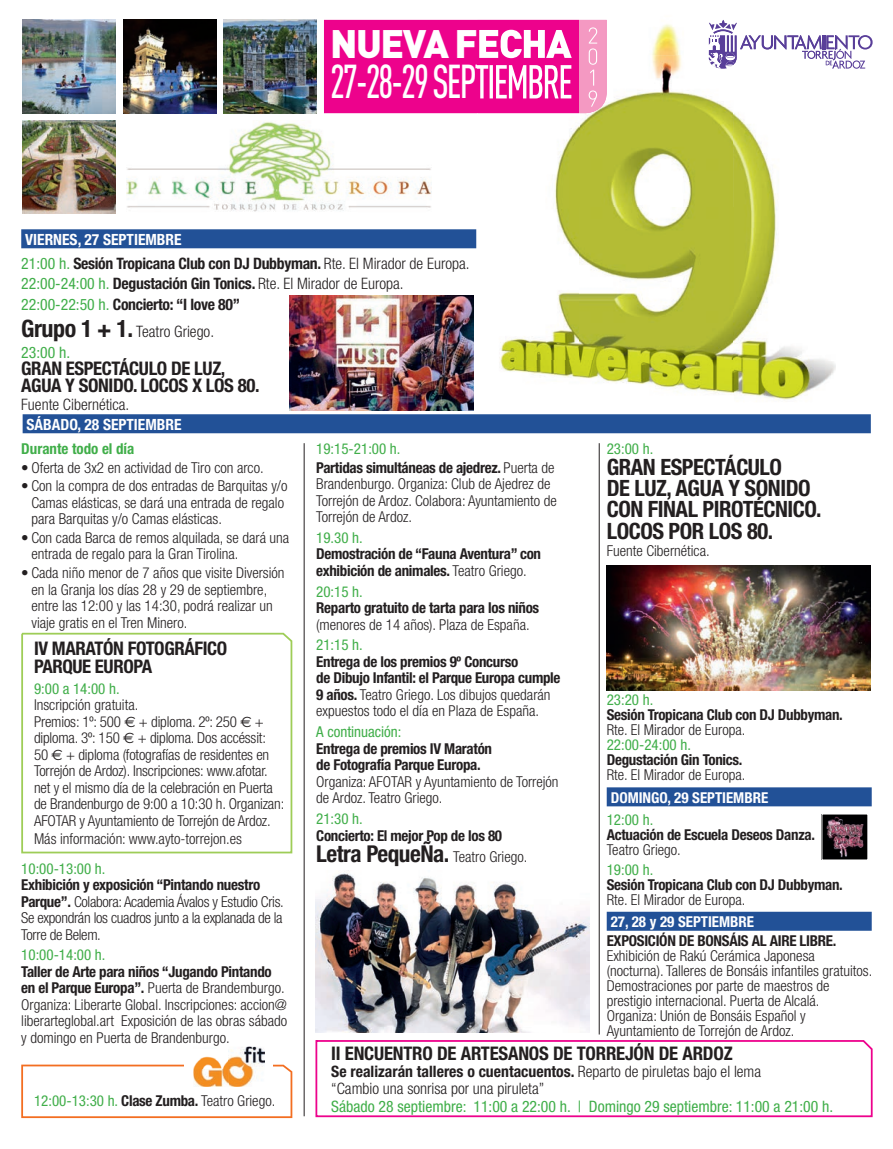
<style>
.page{position:relative;width:893px;height:1149px;background:#fff}
.page>*{position:absolute;margin:0;border:0;box-sizing:border-box;transform-origin:0 0}
.t1{font:500 condensed 46.8px "DIN Pro";letter-spacing:-.05em;color:#fff;scale:.83 1}
.t2{font:900 39.3px "DIN Pro";letter-spacing:-.04em;color:#fff}
.t3{font:700 condensed 23.25px "Helvetica Neue LT Std";letter-spacing:-.02em;color:#231f20}
.t4{font:700 condensed 22.5px/21.5px "Helvetica Neue LT Std";letter-spacing:-.02em;color:#231f20}
.t5{font:700 condensed 18.75px/17.2px "Helvetica Neue LT Std";letter-spacing:-.02em;color:#231f20}
.t6{font:700 condensed 15.75px/20.7px "Helvetica Neue LT Std";letter-spacing:-.02em;color:#231f20}
.t7{font:300 condensed 15.75px/20.7px "Helvetica Neue LT Std";color:#231f20}
.t8{font:condensed 15.75px "Helvetica Neue LT Std";color:#40ae49}
.t9{font:700 condensed 15.45px "Helvetica Neue LT Std";color:#fff}
.t10{font:300 condensed 15px/16.5px "Helvetica Neue LT Std";color:#231f20}
.t11{font:700 condensed 15px/16.5px "Helvetica Neue LT Std";letter-spacing:-.02em;color:#231f20}
.t12{font:condensed 15px "Helvetica Neue LT Std";color:#40ae49}
.t13{font:300 condensed 15px/16.5px "Helvetica Neue LT Std";letter-spacing:-.02em;color:#231f20}
.t14{font:700 condensed 15px "Helvetica Neue LT Std";color:#fff}
.t15{font:700 condensed 15px "Helvetica Neue LT Std";color:#40ae49}
.s1{font-weight:400;color:#40ae49}
.s2{font-weight:300}
.s3{font-weight:700;font-size:24px}
.s4{font-family:"Euro Sans";font-weight:400;font-stretch:normal}
.s5{font-weight:700}
.s6{font-weight:700;color:#231f20}
.s7{font-weight:300;color:#231f20}
.s8{font-weight:300;font-size:15px}
</style>
<div class="page">
<img style="left:23px;top:20px;width:93px;height:93px">
<img style="left:123px;top:20px;width:93px;height:93px">
<img style="left:224px;top:20px;width:93px;height:93px">
<img style="left:23px;top:120px;width:93px;height:94px">
<img style="left:127px;top:121px;width:305px;height:91px">
<div style="left:324px;top:20px;width:153px;height:93px;background:#ed028c"></div>
<div style="left:21px;top:229px;width:455px;height:19px;background:#225197"></div>
<div style="left:23px;top:414px;width:848px;height:19px;background:#225197"></div>
<hr style="left:599px;top:443px;width:1px;height:591px;background:#231f20">
<hr style="left:304px;top:443px;width:1px;height:672px;background:#231f20">
<img style="left:607px;top:566px;width:264px;height:124px">
<div style="left:607px;top:787px;width:265px;height:19px;background:#225197"></div>
<div style="left:607px;top:911px;width:265px;height:19px;background:#225197"></div>
<svg style="left:315px;top:1040px;width:558px;height:77px"></svg>
<svg style="left:21px;top:632px;width:272px;height:222px"></svg>
<svg style="left:21px;top:1064px;width:271px;height:53px"></svg>
<div style="left:185px;top:1049px;width:88px;height:18px;background:#fff"></div>
<img style="left:193px;top:1046px;width:71px;height:40px">
<img style="left:193px;top:1049px;width:71px;height:18px">
<img style="left:315px;top:870px;width:275px;height:162px">
<img style="left:289px;top:296px;width:185px;height:114px">
<img style="left:477px;top:19px;width:203px;height:36px">
<img style="left:580px;top:55px;width:153px;height:305px">
<img style="left:733px;top:113px;width:102px;height:287px">
<img style="left:477px;top:113px;width:103px;height:247px">
<img style="left:499px;top:360px;width:234px;height:34px">
<div style="left:477px;top:20px;width:102px;height:93px;background:#ed028c"></div>
<div style="left:579px;top:20px;width:28px;height:93px;background:#f499c2"></div>
<img style="left:589px;top:27px;width:8px;height:17px">
<img style="left:589px;top:48px;width:8px;height:17px">
<img style="left:590px;top:70px;width:4px;height:16px">
<img style="left:589px;top:90px;width:8px;height:17px">
<img style="left:477px;top:30px;width:95px;height:28px">
<img style="left:477px;top:65px;width:94px;height:34px">
<svg style="left:708px;top:20px;width:165px;height:49px"></svg>
<img style="left:823px;top:815px;width:43px;height:43px">
<h2 class="t2" style="left:330px;top:17px;width:243px">NUEVA FECHA</h2>
<h1 class="t1" style="left:330px;top:54px;width:294px">27-28-29 SEPTIEMBRE</h1>
<p class="t9" style="left:25px;top:230px;width:158px">VIERNES, 27 SEPTIEMBRE</p>
<p class="t6" style="left:21px;top:252px;width:450px"><span class="s1">21:00 h.</span> Sesión Tropicana Club con DJ Dubbyman. <span class="s2">Rte. El Mirador de Europa.<br></span><span class="s1">22:00-24:00 h.</span> Degustación Gin Tonics. <span class="s2">Rte. El Mirador de Europa.<br></span><span class="s1">22:00-22:50 h.</span> Concierto: “I love 80”</p>
<p class="t7" style="left:21px;top:321px;width:194px"><span class="s3">Grupo 1 + 1.</span> Teatro Griego.<br><span class="s1">23:00 h.</span></p>
<p class="t5" style="left:21px;top:359px;width:240px">GRAN ESPECTÁCULO DE LUZ,<br>AGUA Y SONIDO. LOCOS X LOS 80.</p>
<p class="t7" style="left:21px;top:393px;width:110px">Fuente Cibernética.</p>
<p class="t9" style="left:27px;top:414px;width:156px">SÁBADO, 28 SEPTIEMBRE</p>
<p class="t15" style="left:21px;top:439px;width:115px">Durante todo el día</p>
<p class="t10" style="left:21px;top:458px;width:244px">• Oferta de 3x2 en actividad de Tiro con arco.</p>
<p class="t10" style="left:31px;top:477px;width:257px;text-indent:-10px">• Con la compra de dos entradas de Barquitas y/o<br>Camas elásticas, se dará una entrada de regalo para Barquitas y/o Camas elásticas.</p>
<p class="t10" style="left:31px;top:529px;width:259px;text-indent:-10px">• Con cada Barca de remos alquilada, se dará una entrada de regalo para la Gran Tirolina.</p>
<p class="t10" style="left:31px;top:564px;width:255px;text-indent:-10px">• Cada niño menor de 7 años que visite Diversión en la Granja los días 28 y 29 de septiembre, entre las 12:00 y las 14:30, podrá realizar un viaje gratis en el Tren Minero.</p>
<p class="t5" style="left:34px;top:639px;width:195px">IV MARATÓN FOTOGRÁFICO<br>PARQUE EUROPA</p>
<p class="t12" style="left:34px;top:679px;width:87px">9:00 a 14:00 h.</p>
<p class="t10" style="left:34px;top:696px;width:252px">Inscripción gratuita.<br>Premios: 1º: 500 <span class="s4">€</span> + diploma. 2º: 250 <span class="s4">€</span> + diploma. 3º: 150 <span class="s4">€</span> + diploma. Dos accéssit:<br>50 <span class="s4">€</span> + diploma (fotografías de residentes en Torrejón de Ardoz). Inscripciones: www.afotar. net y el mismo día de la celebración en Puerta de Brandenburgo de 9:00 a 10:30 h. Organizan:<br>AFOTAR y Ayuntamiento de Torrejón de Ardoz.</p>
<p class="t10" style="left:34px;top:830px;width:209px">Más información: www.ayto-torrejon.es</p>
<p class="t12" style="left:21px;top:859px;width:86px">10:00-13:00 h.</p>
<p class="t13" style="left:21px;top:876px;width:264px"><span class="s5">Exhibición y exposición “Pintando nuestro Parque”.</span> Colabora: Academia Ávalos y Estudio Cris.<br>Se expondrán los cuadros junto a la explanada de la Torre de Belem.</p>
<p class="t12" style="left:21px;top:946px;width:86px">10:00-14:00 h.</p>
<p class="t10" style="left:21px;top:962px;width:267px"><span class="s5">Taller de Arte para niños “Jugando Pintando en el Parque Europa”.</span> Puerta de Brandemburgo.<br>Organiza: Liberarte Global. Inscripciones: accion@ liberarteglobal.art Exposición de las obras sábado y domingo en Puerta de Brandenburgo.</p>
<p class="t12" style="left:34px;top:1091px;width:243px">12:00-13:30 h. <span class="s6">Clase Zumba.</span> <span class="s7">Teatro Griego.</span></p>
<p class="t11" style="left:316px;top:439px;width:240px;line-height:18.6px"><span class="s1">19:15-21:00 h.<br></span>Partidas simultáneas de ajedrez. <span class="s2">Puerta de</span></p>
<p class="t10" style="left:316px;top:475px;width:242px">Brandenburgo. Organiza: Club de Ajedrez de<br>Torrejón de Ardoz. Colabora: Ayuntamiento de<br>Torrejón de Ardoz.</p>
<p class="t12" style="left:316px;top:528px;width:48px">19.30 h.</p>
<p class="t11" style="left:316px;top:545px;width:226px">Demostración de “Fauna Aventura” con exhibición de animales. <span class="s2">Teatro Griego.</span></p>
<p class="t12" style="left:316px;top:582px;width:48px">20:15 h.</p>
<p class="t11" style="left:316px;top:599px;width:225px">Reparto gratuito de tarta para los niños</p>
<p class="t10" style="left:316px;top:615px;width:215px">(menores de 14 años). Plaza de España.</p>
<p class="t12" style="left:316px;top:636px;width:48px">21:15 h.</p>
<p class="t11" style="left:316px;top:653px;width:246px">Entrega de los premios 9º Concurso<br>de Dibujo Infantil: el Parque Europa cumple 9 años. <span class="s2">Teatro Griego. Los dibujos quedarán expuestos todo el día en Plaza de España.</span></p>
<p class="t12" style="left:316px;top:723px;width:87px">A continuación:</p>
<p class="t11" style="left:316px;top:739px;width:177px">Entrega de premios IV Maratón de Fotografía Parque Europa.</p>
<p class="t10" style="left:316px;top:772px;width:244px">Organiza: AFOTAR y Ayuntamiento de Torrejón de Ardoz. Teatro Griego.</p>
<p class="t12" style="left:316px;top:809px;width:48px">21:30 h.</p>
<p class="t11" style="left:316px;top:826px;width:187px">Concierto: El mejor Pop de los 80</p>
<h3 class="t3" style="left:316px;top:839px;width:213px">Letra PequeÑa. <span class="s8">Teatro Griego.</span></h3>
<p class="t12" style="left:607px;top:440px;width:48px">23:00 h.</p>
<h3 class="t4" style="left:607px;top:456px;width:216px">GRAN ESPECTÁCULO<br>DE LUZ, AGUA Y SONIDO<br>CON FINAL PIROTÉCNICO.<br>LOCOS POR LOS 80.</h3>
<p class="t10" style="left:607px;top:542px;width:104px">Fuente Cibernética.</p>
<p class="t12" style="left:607px;top:690px;width:48px">23:20 h.</p>
<p class="t11" style="left:607px;top:705px;width:238px">Sesión Tropicana Club con DJ Dubbyman.</p>
<p class="t10" style="left:607px;top:720px;width:140px">Rte. El Mirador de Europa.</p>
<p class="t12" style="left:607px;top:735px;width:86px">22:00-24:00 h.</p>
<p class="t11" style="left:607px;top:750px;width:137px">Degustación Gin Tonics.</p>
<p class="t10" style="left:607px;top:765px;width:140px">Rte. El Mirador de Europa.</p>
<p class="t14" style="left:611px;top:788px;width:159px">DOMINGO, 29 SEPTIEMBRE</p>
<p class="t12" style="left:607px;top:811px;width:48px">12:00 h.</p>
<p class="t11" style="left:607px;top:826px;width:210px">Actuación de Escuela Deseos Danza.</p>
<p class="t10" style="left:607px;top:841px;width:76px">Teatro Griego.</p>
<p class="t12" style="left:607px;top:860px;width:48px">19:00 h.</p>
<p class="t11" style="left:607px;top:875px;width:238px">Sesión Tropicana Club con DJ Dubbyman.</p>
<p class="t10" style="left:607px;top:890px;width:140px">Rte. El Mirador de Europa.</p>
<p class="t14" style="left:611px;top:912px;width:145px">27, 28 y 29 SEPTIEMBRE</p>
<p class="t11" style="left:607px;top:931px;width:231px">EXPOSICIÓN DE BONSÁIS AL AIRE LIBRE.</p>
<p class="t10" style="left:607px;top:947px;width:267px;line-height:15px">Exhibición de Rakú Cerámica Japonesa (nocturna). Talleres de Bonsáis infantiles gratuitos.<br>Demostraciones por parte de maestros de prestigio internacional. Puerta de Alcalá.<br>Organiza: Unión de Bonsáis Español y Ayuntamiento de Torrejón de Ardoz.</p>
<p class="t5" style="left:331px;top:1043px;width:403px">II ENCUENTRO DE ARTESANOS DE TORREJÓN DE ARDOZ</p>
<p class="t7" style="left:331px;top:1062px;width:431px;line-height:17.2px"><span class="s5">Se realizarán talleres o cuentacuentos.</span> Reparto de piruletas bajo el lema “Cambio una sonrisa por una piruleta”</p>
<p class="t8" style="left:331px;top:1096px;width:503px">Sábado 28 septiembre: 11:00 a 22:00 h. | Domingo 29 septiembre: 11:00 a 21:00 h.</p>
</div>
